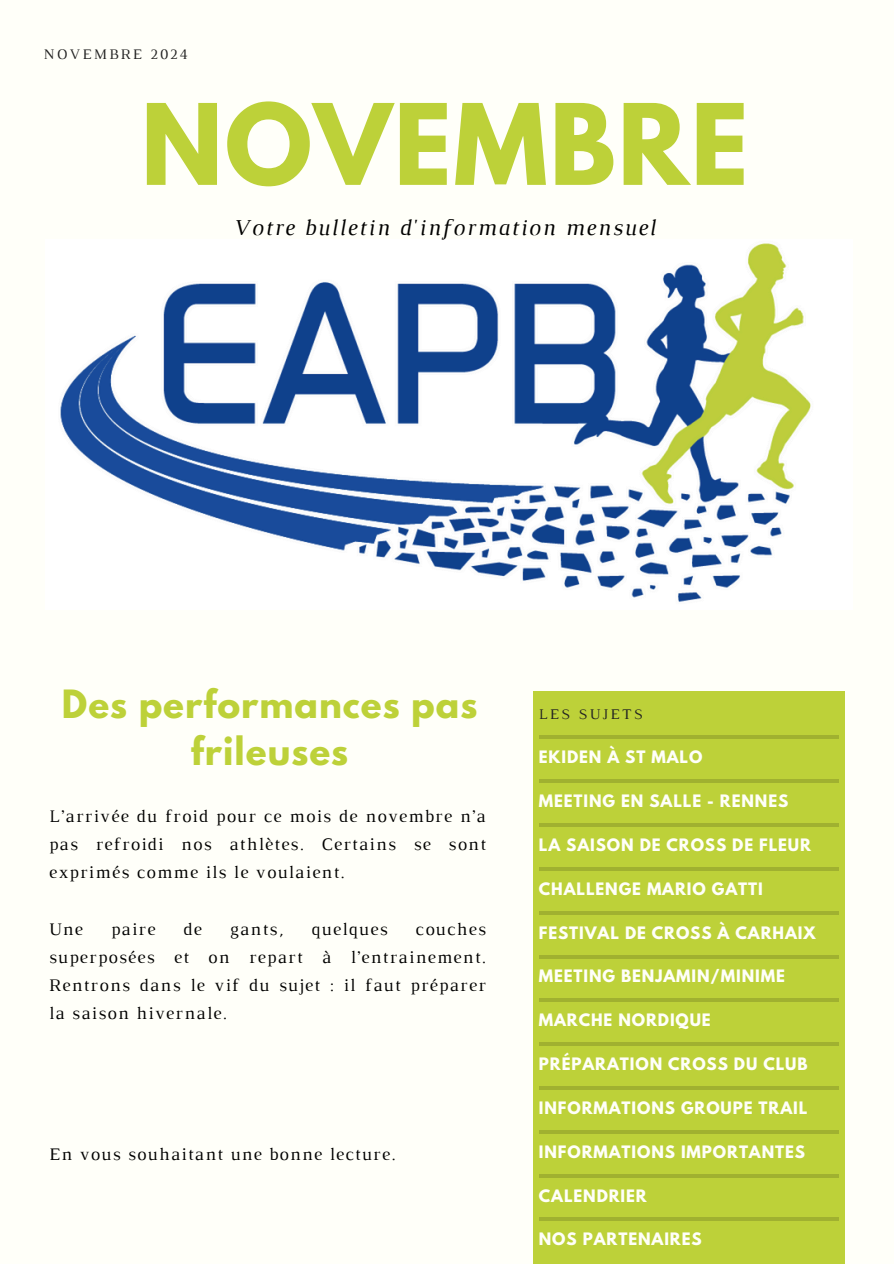
<style>
.page{position:relative;width:894px;height:1264px;background:#fff}
.page>*{position:absolute;margin:0;border:0;box-sizing:border-box;transform-origin:0 0}
.t1{font:700 99.3px "League Spartan";letter-spacing:.02em;color:#bdd139}
.t2{font:700 34.5px/47.2px "League Spartan";letter-spacing:.03em;color:#bdd139;text-align:center}
.t3{font:italic 23.1px "Luthier";letter-spacing:.07em;color:#000}
.t4{font:18px/28.2px "Luthier";letter-spacing:.07em;color:#000;text-align:justify}
.t5{font:700 15.15px "League Spartan";letter-spacing:.06em;color:#fffff9}
.t6{font:15.15px "Luthier";letter-spacing:.14em;color:#222}
.t7{font:14.85px "Luthier";letter-spacing:.14em;color:#222}
</style>
<div class="page">
<div style="left:0;top:0;width:893px;height:1263px;background:#fffff9"></div>
<img style="left:60px;top:243px;width:751px;height:359px">
<div style="left:533px;top:691px;width:310px;height:572px;background:#bdd139"></div>
<hr style="left:538px;top:735px;width:300px;height:4px;background:#a0b130">
<hr style="left:538px;top:1042px;width:300px;height:3px;background:#000">
<hr style="left:538px;top:779px;width:300px;height:4px;background:#a0b130">
<hr style="left:538px;top:823px;width:300px;height:3px;background:#000">
<hr style="left:538px;top:867px;width:300px;height:3px;background:#000">
<svg style="left:539px;top:911px;width:299px;height:3px"></svg>
<hr style="left:538px;top:998px;width:300px;height:4px;background:#a0b130">
<svg style="left:539px;top:955px;width:299px;height:3px"></svg>
<hr style="left:538px;top:1217px;width:300px;height:4px;background:#a0b130">
<svg style="left:539px;top:1130px;width:299px;height:3px"></svg>
<hr style="left:538px;top:1086px;width:300px;height:3px;background:#000">
<svg style="left:539px;top:1174px;width:299px;height:3px"></svg>
<h3 class="t7" style="left:44px;top:49px;width:146px">NOVEMBRE 2024</h3>
<p class="t1" style="left:141px;top:95px;width:609px">NOVEMBRE</p>
<h1 class="t3" style="left:233px;top:219px;width:424px">Votre bulletin d'information mensuel</h1>
<h4 class="t2" style="left:62px;top:684px;width:417px">Des performances pas frileuses</h4>
<p class="t4" style="left:49px;top:803px;width:438px">L’arrivée du froid pour ce mois de novembre n’a pas refroidi nos athlètes. Certains se sont exprimés comme ils le voulaient.</p>
<h2 class="t4" style="left:49px;top:916px;width:35px">Une</h2>
<h2 class="t4" style="left:111px;top:916px;width:46px">paire</h2>
<h2 class="t4" style="left:183px;top:916px;width:20px">de</h2>
<h2 class="t4" style="left:230px;top:916px;width:55px">gants,</h2>
<h2 class="t4" style="left:311px;top:916px;width:78px">quelques</h2>
<h2 class="t4" style="left:49px;top:916px;width:438px;text-indent:366px">couches superposées et on repart à l’entrainement.<br>Rentrons dans le vif du sujet : il faut préparer la saison hivernale.</h2>
<h4 class="t4" style="left:49px;top:1141px;width:348px">En vous souhaitant une bonne lecture.</h4>
<p class="t6" style="left:538px;top:708px;width:105px">LES SUJETS</p>
<h4 class="t5" style="left:538px;top:749px;width:165px">EKIDEN À ST MALO</h4>
<h5 class="t5" style="left:538px;top:793px;width:251px">MEETING EN SALLE - RENNES</h5>
<h5 class="t5" style="left:538px;top:837px;width:274px">LA SAISON DE CROSS DE FLEUR</h5>
<p class="t5" style="left:538px;top:881px;width:225px">CHALLENGE MARIO GATTI</p>
<h5 class="t5" style="left:538px;top:924px;width:278px">FESTIVAL DE CROSS À CARHAIX</h5>
<h5 class="t5" style="left:538px;top:968px;width:247px">MEETING BENJAMIN/MINIME</h5>
<h5 class="t5" style="left:538px;top:1012px;width:173px">MARCHE NORDIQUE</h5>
<h5 class="t5" style="left:538px;top:1056px;width:270px">PRÉPARATION CROSS DU CLUB</h5>
<h5 class="t5" style="left:538px;top:1100px;width:270px">INFORMATIONS GROUPE TRAIL</h5>
<h5 class="t5" style="left:538px;top:1143px;width:268px">INFORMATIONS IMPORTANTES</h5>
<h5 class="t5" style="left:538px;top:1187px;width:109px">CALENDRIER</h5>
<h5 class="t5" style="left:538px;top:1231px;width:164px">NOS PARTENAIRES</h5>
</div>
